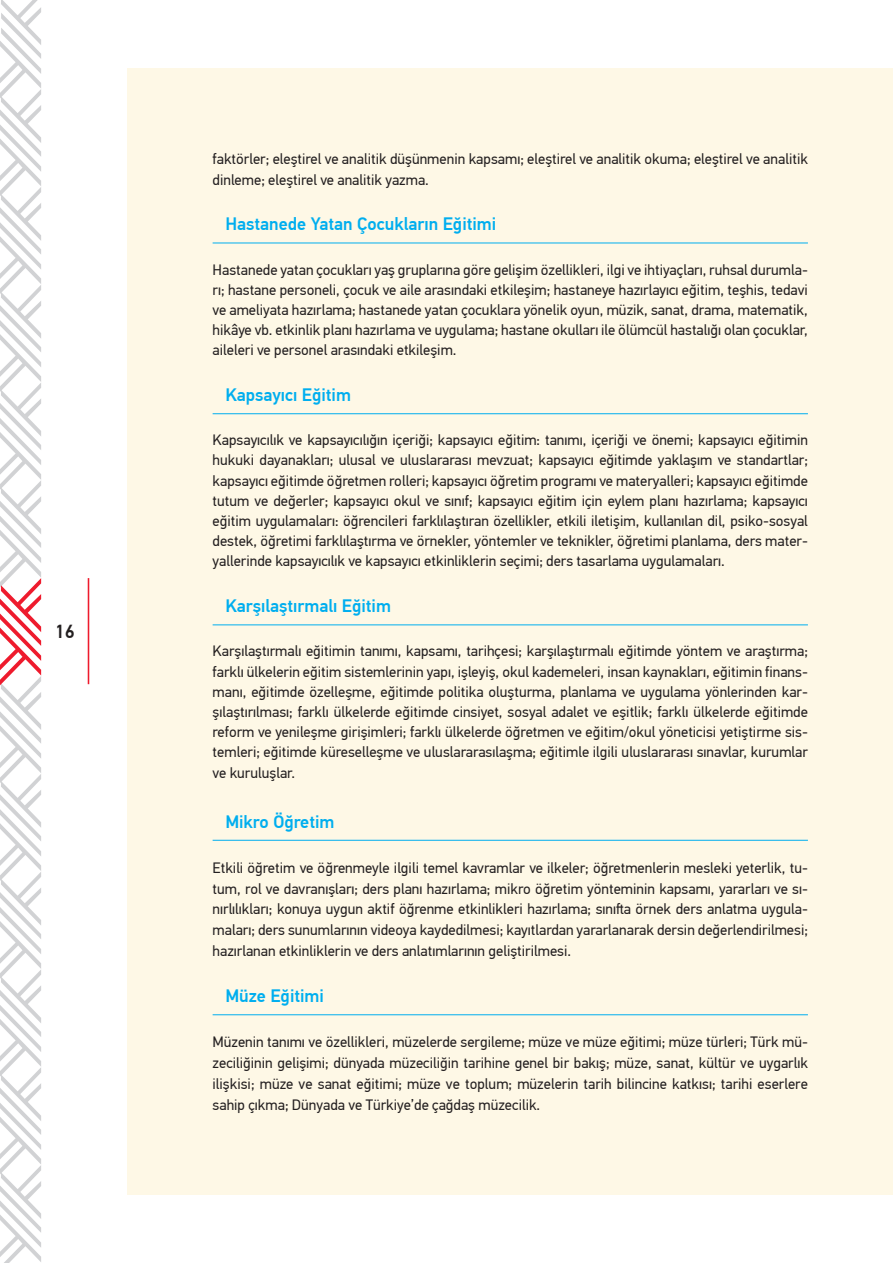
<style>
.page{position:relative;width:893px;height:1263px;background:#fff}
.page>*{position:absolute;margin:0;border:0;box-sizing:border-box;transform-origin:0 0}
.t1{font:500 18.9px "PF Din Text Pro";color:#231f20}
.t2{font:500 18px "PF Din Text Pro";color:#00aeef}
.t3{font:15px/20.2px "PF Din Text Pro";color:#231f20;text-align:justify}
</style>
<div class="page">
<div style="left:128px;top:68px;width:765px;height:1127px;background:#fef8e6"></div>
<hr style="left:88px;top:578px;width:1px;height:106px;background:#ee1b2d">
<svg style="left:0;top:0;width:41px;height:1263px"></svg>
<hr style="left:213px;top:243px;width:595px;height:1px;background:#00aeef">
<hr style="left:213px;top:413px;width:595px;height:1px;background:#00aeef">
<hr style="left:213px;top:624px;width:595px;height:1px;background:#00aeef">
<hr style="left:213px;top:840px;width:595px;height:1px;background:#00aeef">
<hr style="left:213px;top:1014px;width:595px;height:1px;background:#00aeef">
<p class="t1" style="left:55px;top:620px;width:21px">16</p>
<p class="t3" style="left:213px;top:149px;width:597px">faktörler; eleştirel ve analitik düşünmenin kapsamı; eleştirel ve analitik okuma; eleştirel ve analitik dinleme; eleştirel ve analitik yazma.</p>
<p class="t2" style="left:225px;top:213px;width:272px">Hastanede Yatan Çocukların Eğitimi</p>
<p class="t3" style="left:213px;top:259px;width:597px">Hastanede yatan çocukları yaş gruplarına göre gelişim özellikleri, ilgi ve ihtiyaçları, ruhsal durumla&shy;rı; hastane personeli, çocuk ve aile arasındaki etkileşim; hastaneye hazırlayıcı eğitim, teşhis, tedavi ve ameliyata hazırlama; hastanede yatan çocuklara yönelik oyun, müzik, sanat, drama, matematik, hikâye vb. etkinlik planı hazırlama ve uygulama; hastane okulları ile ölümcül hastalığı olan çocuklar, aileleri ve personel arasındaki etkileşim.</p>
<p class="t2" style="left:225px;top:384px;width:127px">Kapsayıcı Eğitim</p>
<p class="t3" style="left:213px;top:430px;width:597px">Kapsayıcılık ve kapsayıcılığın içeriği; kapsayıcı eğitim: tanımı, içeriği ve önemi; kapsayıcı eğitimin hukuki dayanakları; ulusal ve uluslararası mevzuat; kapsayıcı eğitimde yaklaşım ve standartlar; kapsayıcı eğitimde öğretmen rolleri; kapsayıcı öğretim programı ve materyalleri; kapsayıcı eğitimde tutum ve değerler; kapsayıcı okul ve sınıf; kapsayıcı eğitim için eylem planı hazırlama; kapsayıcı eğitim uygulamaları: öğrencileri farklılaştıran özellikler, etkili iletişim, kullanılan dil, psiko-sosyal destek, öğretimi farklılaştırma ve örnekler, yöntemler ve teknikler, öğretimi planlama, ders mater&shy;yallerinde kapsayıcılık ve kapsayıcı etkinliklerin seçimi; ders tasarlama uygulamaları.</p>
<p class="t2" style="left:225px;top:595px;width:167px">Karşılaştırmalı Eğitim</p>
<p class="t3" style="left:213px;top:641px;width:597px">Karşılaştırmalı eğitimin tanımı, kapsamı, tarihçesi; karşılaştırmalı eğitimde yöntem ve araştırma; farklı ülkelerin eğitim sistemlerinin yapı, işleyiş, okul kademeleri, insan kaynakları, eğitimin finans&shy;manı, eğitimde özelleşme, eğitimde politika oluşturma, planlama ve uygulama yönlerinden kar&shy;şılaştırılması; farklı ülkelerde eğitimde cinsiyet, sosyal adalet ve eşitlik; farklı ülkelerde eğitimde reform ve yenileşme girişimleri; farklı ülkelerde öğretmen ve eğitim/okul yöneticisi yetiştirme sis&shy;temleri; eğitimde küreselleşme ve uluslararasılaşma; eğitimle ilgili uluslararası sınavlar, kurumlar ve kuruluşlar.</p>
<p class="t2" style="left:225px;top:810px;width:111px">Mikro Öğretim</p>
<p class="t3" style="left:213px;top:857px;width:597px;line-height:21px">Etkili öğretim ve öğrenmeyle ilgili temel kavramlar ve ilkeler; öğretmenlerin mesleki yeterlik, tu&shy;tum, rol ve davranışları; ders planı hazırlama; mikro öğretim yönteminin kapsamı, yararları ve sı&shy;nırlılıkları; konuya uygun aktif öğrenme etkinlikleri hazırlama; sınıfta örnek ders anlatma uygula&shy;maları; ders sunumlarının videoya kaydedilmesi; kayıtlardan yararlanarak dersin değerlendirilmesi; hazırlanan etkinliklerin ve ders anlatımlarının geliştirilmesi.</p>
<p class="t2" style="left:225px;top:985px;width:100px">Müze Eğitimi</p>
<p class="t3" style="left:213px;top:1032px;width:597px;line-height:20.9px">Müzenin tanımı ve özellikleri, müzelerde sergileme; müze ve müze eğitimi; müze türleri; Türk mü&shy;zeciliğinin gelişimi; dünyada müzeciliğin tarihine genel bir bakış; müze, sanat, kültür ve uygarlık ilişkisi; müze ve sanat eğitimi; müze ve toplum; müzelerin tarih bilincine katkısı; tarihi eserlere sahip çıkma; Dünyada ve Türkiye’de çağdaş müzecilik.</p>
</div>
